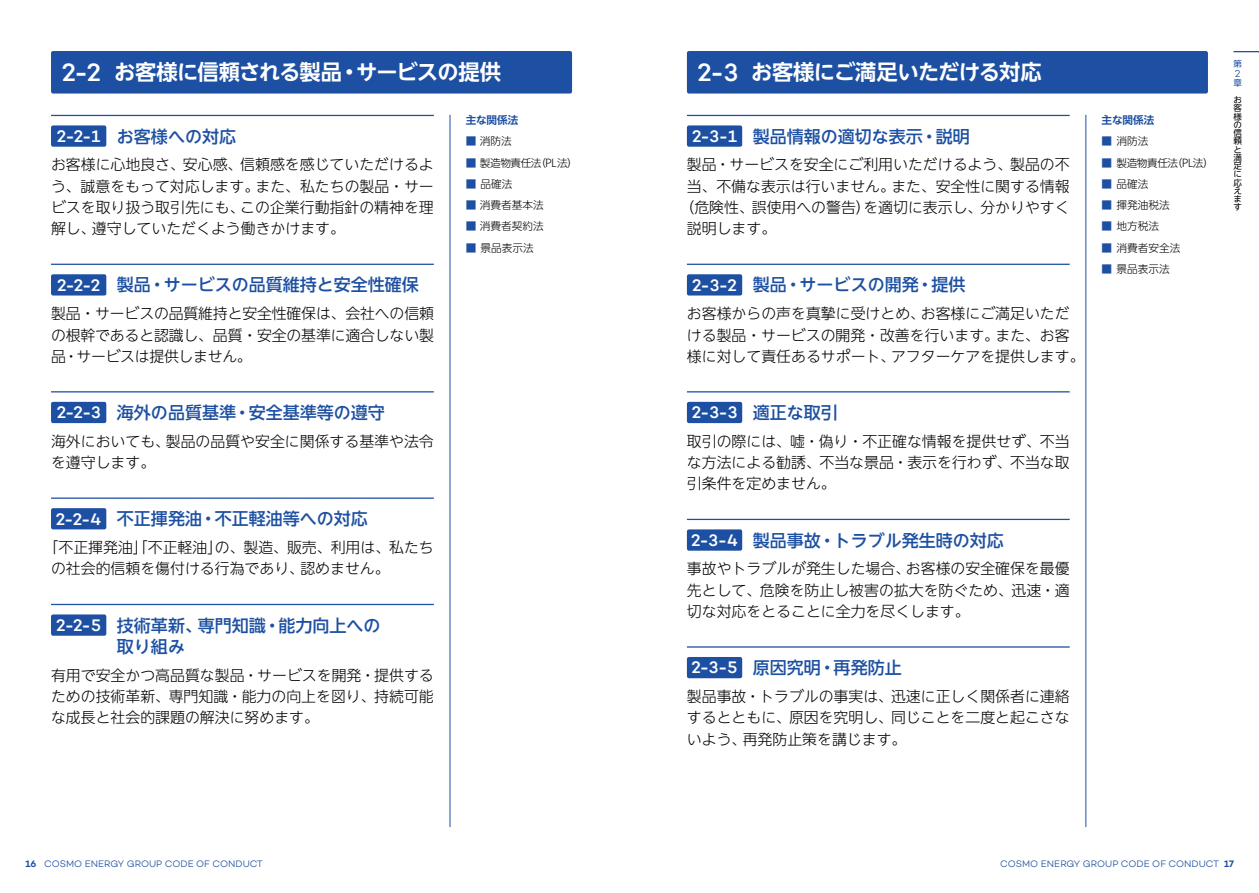
<style>
.page{position:relative;width:1259px;height:893px;background:#fff}
.page>*{position:absolute;margin:0;border:0;box-sizing:border-box;transform-origin:0 0}
.t1{font:700 21.3px "UD Shin Go NT Pro De";letter-spacing:-.03em;color:#fff}
.t2{font:500 16.95px "UD Shin Go NT Pro";color:#1d50a2}
.t3{font:500 16.95px "Campton";color:#fff}
.t4{font:300 14.85px/21.3px "UD Shin Go NT Pro";color:#000;text-align:justify}
.t5{font:300 10.65px "UD Shin Go NT Pro";color:#000}
.t6{font:300 10.65px "UD Shin Go NT Pro";letter-spacing:-.04em;color:#000}
.t7{font:700 10.65px "UD Shin Go NT Pro De";letter-spacing:-.01em;color:#1d50a2}
.t8{font:300 10.2px "Campton";color:#1d50a2}
.t9{font:300 9.6px "Campton";color:#1d50a2}
.t10{font:8.55px/8.2px "UD Shin Go NT Pro";color:#000;text-align:justify}
.t11{font:8.55px/16.6px "UD Shin Go NT Pro";color:#1d50a2}
.s1{font-family:"Campton";font-weight:500;font-size:25.5px}
.s2{color:#000}
.s3{color:#1d50a2}
.s4{font-weight:600}
</style>
<div class="page">
<hr style="left:51px;top:115px;width:383px;height:1px;background:#1d50a2">
<hr style="left:687px;top:115px;width:382px;height:1px;background:#1d50a2">
<hr style="left:51px;top:264px;width:383px;height:1px;background:#1d50a2">
<hr style="left:687px;top:264px;width:382px;height:1px;background:#1d50a2">
<hr style="left:51px;top:391px;width:383px;height:1px;background:#1d50a2">
<hr style="left:687px;top:391px;width:382px;height:1px;background:#1d50a2">
<hr style="left:687px;top:519px;width:382px;height:1px;background:#1d50a2">
<hr style="left:687px;top:646px;width:382px;height:2px;background:#1d50a2">
<hr style="left:51px;top:497px;width:383px;height:2px;background:#1d50a2">
<hr style="left:51px;top:604px;width:383px;height:1px;background:#1d50a2">
<hr style="left:450px;top:115px;width:1px;height:712px;background:#1d50a2">
<hr style="left:1085px;top:115px;width:1px;height:712px;background:#1d50a2">
<div style="left:51px;top:51px;width:521px;height:43px;background:#1d50a2;border-radius:2px"></div>
<div style="left:687px;top:51px;width:521px;height:43px;background:#1d50a2;border-radius:2px"></div>
<svg style="left:1233px;top:51px;width:26px;height:1px"></svg>
<div style="left:51px;top:125px;width:55px;height:22px;background:#1d50a2;border-radius:2px"></div>
<div style="left:687px;top:125px;width:55px;height:22px;background:#1d50a2;border-radius:2px"></div>
<div style="left:51px;top:274px;width:55px;height:22px;background:#1d50a2;border-radius:2px"></div>
<div style="left:687px;top:274px;width:55px;height:22px;background:#1d50a2;border-radius:2px"></div>
<div style="left:51px;top:402px;width:55px;height:21px;background:#1d50a2;border-radius:2px"></div>
<div style="left:687px;top:402px;width:55px;height:21px;background:#1d50a2;border-radius:2px"></div>
<div style="left:51px;top:508px;width:55px;height:21px;background:#1d50a2;border-radius:2px"></div>
<div style="left:687px;top:529px;width:55px;height:22px;background:#1d50a2;border-radius:2px"></div>
<div style="left:51px;top:614px;width:55px;height:22px;background:#1d50a2;border-radius:2px"></div>
<div style="left:687px;top:657px;width:55px;height:21px;background:#1d50a2;border-radius:2px"></div>
<p class="t1" style="left:62px;top:55px;width:441px"><span class="s1">2-2</span> お客様に信頼される製品・サービスの提供</p>
<p class="t1" style="left:697px;top:55px;width:346px"><span class="s1">2-3</span> お客様にご満足いただける対応</p>
<p class="t11" style="left:1233px;top:55px;width:10px">第</p>
<p class="t8" style="left:1234px;top:67px;width:7px">2</p>
<p class="t11" style="left:1233px;top:74px;width:10px">章<span class="s2">お</span></p>
<p class="t10" style="left:1233px;top:103px;width:10px">客様の信頼と満足に応えます</p>
<p class="t7" style="left:466px;top:111px;width:54px">主な関係法</p>
<p class="t5" style="left:466px;top:133px;width:58px"><span class="s3">■</span> 消防法　</p>
<p class="t6" style="left:466px;top:154px;width:114px"><span class="s3">■</span> 製造物責任法（PL法）</p>
<p class="t5" style="left:466px;top:175px;width:48px"><span class="s3">■</span> 品確法</p>
<p class="t5" style="left:466px;top:197px;width:79px"><span class="s3">■</span> 消費者基本法</p>
<p class="t5" style="left:466px;top:218px;width:79px"><span class="s3">■</span> 消費者契約法</p>
<p class="t5" style="left:466px;top:239px;width:70px"><span class="s3">■</span> 景品表示法</p>
<p class="t7" style="left:1101px;top:111px;width:54px">主な関係法</p>
<p class="t5" style="left:1101px;top:133px;width:48px"><span class="s3">■</span> 消防法</p>
<p class="t6" style="left:1101px;top:154px;width:114px"><span class="s3">■</span> 製造物責任法（PL法）</p>
<p class="t5" style="left:1101px;top:175px;width:48px"><span class="s3">■</span> 品確法</p>
<p class="t5" style="left:1101px;top:197px;width:70px"><span class="s3">■</span> 揮発油税法</p>
<p class="t5" style="left:1101px;top:218px;width:59px"><span class="s3">■</span> 地方税法</p>
<p class="t5" style="left:1101px;top:239px;width:80px"><span class="s3">■</span> 消費者安全法</p>
<p class="t5" style="left:1101px;top:260px;width:70px"><span class="s3">■</span> 景品表示法</p>
<p class="t2" style="left:117px;top:122px;width:121px">お客様への対応</p>
<p class="t2" style="left:753px;top:122px;width:235px">製品情報の適切な表示・説明　</p>
<p class="t3" style="left:57px;top:125px;width:45px">2-2-1</p>
<p class="t3" style="left:692px;top:125px;width:46px">2-3-1</p>
<p class="t4" style="left:51px;top:154px;width:384px">お客様に心地良さ、安心感、信頼感を感じていただけるよう、誠意をもって対応します。また、私たちの製品・サービスを取り扱う取引先にも、この企業行動指針の精神を理解し、遵守していただくよう働きかけます。</p>
<p class="t4" style="left:687px;top:154px;width:384px">製品・サービスを安全にご利用いただけるよう、製品の不</p>
<p class="t4" style="left:687px;top:175px;width:384px">当、不備な表示は行いません。また、安全性に関する情報</p>
<p class="t4" style="left:679px;top:196px;width:392px">（危険性、誤使用への警告）を適切に表示し、分かりやすく</p>
<p class="t4" style="left:687px;top:217px;width:91px">説明します。</p>
<p class="t2" style="left:117px;top:271px;width:303px">製品・サービスの品質維持と安全性確保</p>
<p class="t2" style="left:753px;top:271px;width:214px">製品・サービスの開発・提供</p>
<p class="t3" style="left:57px;top:274px;width:45px">2-2-2</p>
<p class="t3" style="left:692px;top:274px;width:46px">2-3-2</p>
<p class="t4" style="left:51px;top:302px;width:384px">製品・サービスの品質維持と安全性確保は、会社への信頼の根幹であると認識し、品質・安全の基準に適合しない製品・サービスは提供しません。</p>
<p class="t4" style="left:687px;top:302px;width:399px;text-align:left">お客様からの声を真摯に受けとめ、お客様にご満足いただける製品・サービスの開発・改善を行います。また、お客様に対して責任あるサポート、アフターケアを提供します。</p>
<p class="t2" style="left:117px;top:399px;width:269px">海外の品質基準・安全基準等の遵守</p>
<p class="t2" style="left:753px;top:399px;width:87px">適正な取引</p>
<p class="t3" style="left:57px;top:402px;width:45px">2-2-3</p>
<p class="t3" style="left:692px;top:402px;width:47px">2-3-3</p>
<p class="t4" style="left:51px;top:430px;width:384px">海外においても、製品の品質や安全に関係する基準や法令を遵守します。</p>
<p class="t4" style="left:687px;top:430px;width:384px">取引の際には、嘘・偽り・不正確な情報を提供せず、不当な方法による勧誘、不当な景品・表示を行わず、不当な取引条件を定めません。</p>
<p class="t3" style="left:56px;top:508px;width:47px">2-2-4</p>
<p class="t2" style="left:117px;top:505px;width:252px">不正揮発油・不正軽油等への対応</p>
<p class="t4" style="left:51px;top:536px;width:384px;text-indent:-7px">「不正揮発油」「不正軽油」の、製造、販売、利用は、私たちの社会的信頼を傷付ける行為であり、認めません。</p>
<p class="t3" style="left:56px;top:614px;width:46px">2-2-5</p>
<p class="t2" style="left:117px;top:611px;width:265px">技術革新、専門知識・能力向上への</p>
<p class="t2" style="left:117px;top:633px;width:70px">取り組み</p>
<p class="t4" style="left:51px;top:664px;width:384px">有用で安全かつ高品質な製品・サービスを開発・提供するための技術革新、専門知識・能力の向上を図り、持続可能な成長と社会的課題の解決に努めます。</p>
<p class="t3" style="left:691px;top:529px;width:49px">2-3-4</p>
<p class="t2" style="left:753px;top:526px;width:252px">製品事故・トラブル発生時の対応</p>
<p class="t4" style="left:687px;top:558px;width:384px">事故やトラブルが発生した場合、お客様の安全確保を最優先として、危険を防止し被害の拡大を防ぐため、迅速・適切な対応をとることに全力を尽くします。</p>
<p class="t3" style="left:691px;top:657px;width:48px">2-3-5</p>
<p class="t2" style="left:753px;top:654px;width:150px">原因究明・再発防止</p>
<p class="t4" style="left:687px;top:685px;width:384px">製品事故・トラブルの事実は、迅速に正しく関係者に連絡するとともに、原因を究明し、同じことを二度と起こさないよう、再発防止策を講じます。</p>
<p class="t9" style="left:26px;top:858px;width:239px"><span class="s4">16</span> COSMO ENERGY GROUP CODE OF CONDUCT</p>
<p class="t9" style="left:1000px;top:858px;width:235px">COSMO ENERGY GROUP CODE OF CONDUCT <span class="s4">17</span></p>
</div>
